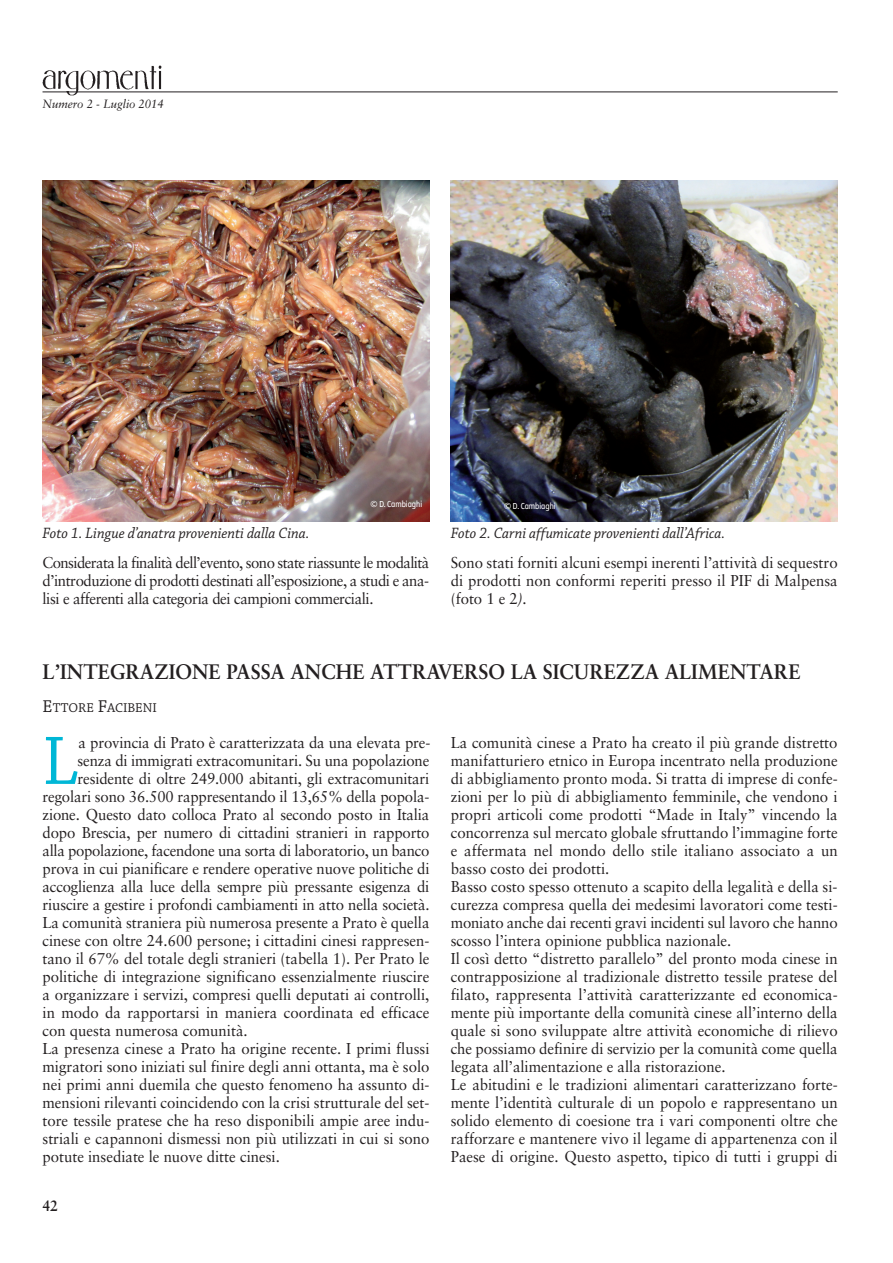
<style>
.page{position:relative;width:893px;height:1263px;background:#fff}
.page>*{position:absolute;margin:0;border:0;box-sizing:border-box;transform-origin:0 0}
.t1{font:72.3px "Chaparral Pro";color:#00b7d6;scale:.95 1}
.t2{font:700 21px "Sabon";color:#231f20;scale:.95 1}
.t3{font:15.75px/18px "Sabon";color:#231f20;text-align:justify;scale:.95 1}
.t4{font:italic 15.75px "Chaparral Pro";color:#231f20;scale:.95 1}
.t5{font:15.75px "Sabon";letter-spacing:-.02em;color:#231f20;scale:.95 1}
.t6{font:700 15px "Sabon";color:#231f20;scale:.95 1}
.t7{font:13.5px "Chaparral Pro";color:#231f20}
.t8{font:italic 12px "Sabon";color:#231f20;scale:.95 1}
.t9{font:300 9px "Diamanti Condensed EF";color:#fff}
.s1{font-style:italic}
.s2{font-size:18px}
</style>
<div class="page">
<hr style="left:43px;top:91px;width:795px;height:1px;background:#231f20">
<img style="left:43px;top:66px;width:119px;height:30px">
<img style="left:43px;top:181px;width:386px;height:340px">
<img style="left:451px;top:181px;width:387px;height:340px">
<p class="t8" style="left:43px;top:99px;width:129px">Numero 2 - Luglio 2014</p>
<p class="t9" style="left:371px;top:500px;width:53px">© D. Cambiaghi</p>
<p class="t9" style="left:504px;top:502px;width:53px">© D. Cambiaghi</p>
<p class="t4" style="left:43px;top:527px;width:282px">Foto 1. Lingue d’anatra provenienti dalla Cina.</p>
<p class="t4" style="left:451px;top:527px;width:290px">Foto 2. Carni affumicate provenienti dall’Africa.</p>
<p class="t3" style="left:43px;top:555px;width:409px">Considerata la finalità dell’evento, sono state riassunte le modalità d’introduzione di prodotti destinati all’esposizione, a studi e ana&shy;lisi e afferenti alla categoria dei campioni commerciali.</p>
<p class="t3" style="left:451px;top:555px;width:409px">Sono stati forniti alcuni esempi inerenti l’attività di sequestro di prodotti non conformi reperiti presso il PIF di Malpensa (foto 1 e 2<span class="s1">).</span></p>
<h2 class="t2" style="left:43px;top:663px;width:799px">L’INTEGRAZIONE PASSA ANCHE ATTRAVERSO LA SICUREZZA ALIMENTARE</h2>
<p class="t7" style="left:43px;top:703px;width:116px"><span class="s2">E</span>TTORE <span class="s2">F</span>ACIBENI</p>
<h1 class="t1" style="left:43px;top:733px;width:39px">L</h1>
<p class="t3" style="left:79px;top:735px;width:372px">a provincia di Prato è caratterizzata da una elevata pre-</p>
<p class="t3" style="left:78px;top:753px;width:372px">senza di immigrati extracomunitari. Su una popolazione</p>
<p class="t3" style="left:78px;top:771px;width:372px">residente di oltre 249.000 abitanti, gli extracomunitari</p>
<p class="t3" style="left:43px;top:789px;width:409px">regolari sono 36.500 rappresentando il 13,65% della popola-</p>
<p class="t3" style="left:43px;top:807px;width:409px">zione. Questo dato colloca Prato al secondo posto in Italia</p>
<p class="t3" style="left:43px;top:825px;width:409px">dopo Brescia, per numero di cittadini stranieri in rapporto</p>
<p class="t5" style="left:43px;top:844px;width:409px">alla popolazione, facendone una sorta di laboratorio, un banco</p>
<p class="t3" style="left:43px;top:861px;width:409px">prova in cui pianificare e rendere operative nuove politiche di</p>
<p class="t3" style="left:43px;top:879px;width:409px">accoglienza alla luce della sempre più pressante esigenza di</p>
<p class="t3" style="left:43px;top:897px;width:409px">riuscire a gestire i profondi cambiamenti in atto nella società.</p>
<p class="t3" style="left:43px;top:915px;width:409px">La comunità straniera più numerosa presente a Prato è quella</p>
<p class="t3" style="left:43px;top:933px;width:409px">cinese con oltre 24.600 persone; i cittadini cinesi rappresen-</p>
<p class="t3" style="left:43px;top:951px;width:409px">tano il 67% del totale degli stranieri (tabella 1). Per Prato le</p>
<p class="t3" style="left:43px;top:969px;width:409px">politiche di integrazione significano essenzialmente riuscire</p>
<p class="t3" style="left:43px;top:987px;width:409px">a organizzare i servizi, compresi quelli deputati ai controlli,</p>
<p class="t3" style="left:43px;top:1005px;width:409px">in modo da rapportarsi in maniera coordinata ed efficace</p>
<p class="t3" style="left:43px;top:1023px;width:217px">con questa numerosa comunità.</p>
<p class="t3" style="left:43px;top:1041px;width:409px">La presenza cinese a Prato ha origine recente. I primi flussi</p>
<p class="t3" style="left:43px;top:1059px;width:409px">migratori sono iniziati sul finire degli anni ottanta, ma è solo</p>
<p class="t3" style="left:43px;top:1077px;width:409px">nei primi anni duemila che questo fenomeno ha assunto di-</p>
<p class="t3" style="left:43px;top:1095px;width:409px">mensioni rilevanti coincidendo con la crisi strutturale del set-</p>
<p class="t3" style="left:43px;top:1113px;width:409px">tore tessile pratese che ha reso disponibili ampie aree indu-</p>
<p class="t3" style="left:43px;top:1131px;width:409px">striali e capannoni dismessi non più utilizzati in cui si sono</p>
<p class="t3" style="left:43px;top:1149px;width:251px">potute insediate le nuove ditte cinesi.</p>
<p class="t6" style="left:43px;top:1199px;width:18px">42</p>
<p class="t3" style="left:451px;top:735px;width:409px;text-align:left">La comunità cinese a Prato ha creato il più grande distretto manifatturiero etnico in Europa incentrato nella produzione di abbigliamento pronto moda. Si tratta di imprese di confe&shy;zioni per lo più di abbigliamento femminile, che vendono i propri articoli come prodotti “Made in Italy” vincendo la concorrenza sul mercato globale sfruttando l’immagine forte e affermata nel mondo dello stile italiano associato a un basso costo dei prodotti.<br>Basso costo spesso ottenuto a scapito della legalità e della si&shy;curezza compresa quella dei medesimi lavoratori come testi&shy;moniato anche dai recenti gravi incidenti sul lavoro che hanno scosso l’intera opinione pubblica nazionale.<br>Il così detto “distretto parallelo” del pronto moda cinese in contrapposizione al tradizionale distretto tessile pratese del filato, rappresenta l’attività caratterizzante ed economica&shy;mente più importante della comunità cinese all’interno della quale si sono sviluppate altre attività economiche di rilievo che possiamo definire di servizio per la comunità come quella legata all’alimentazione e alla ristorazione.<br>Le abitudini e le tradizioni alimentari caratterizzano forte&shy;mente l’identità culturale di un popolo e rappresentano un solido elemento di coesione tra i vari componenti oltre che rafforzare e mantenere vivo il legame di appartenenza con il Paese di origine. Questo aspetto, tipico di tutti i gruppi di</p>
</div>
